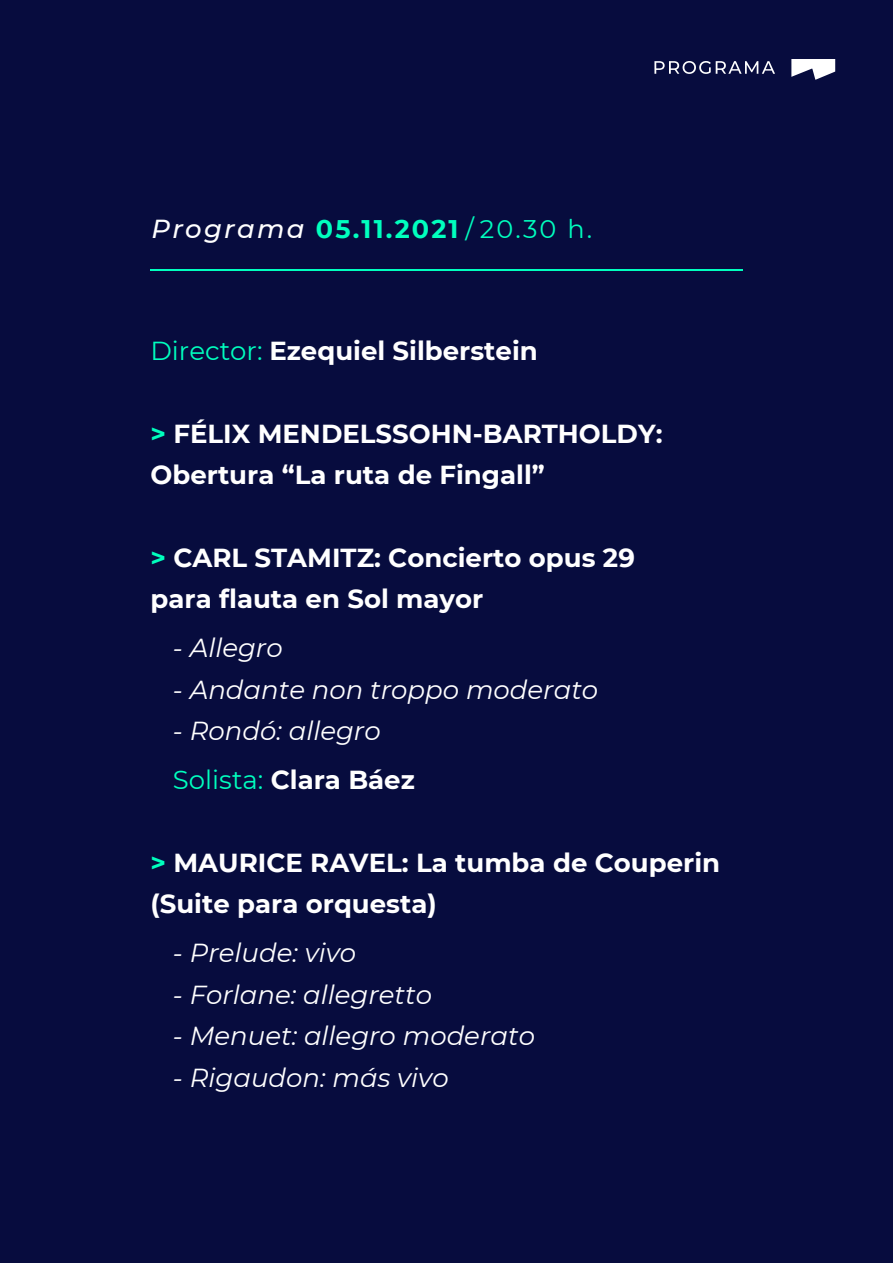
<style>
.page{position:relative;width:893px;height:1263px;background:#070c3e}
.page>*{position:absolute;margin:0;border:0;box-sizing:border-box;transform-origin:0 0}
.t1{font:700 25.95px/41.4px "Montserrat";color:#fff}
.t2{font:italic 25.95px/48.9px "Montserrat";color:#fff}
.t3{font:700 25.5px "Montserrat";letter-spacing:.085em;color:#00ffbe}
.s1{font-weight:500;font-style:italic;font-size:25.95px;color:#fff}
.s2{font-weight:400}
.s3{font-weight:400;color:#00ffbe}
.s4{color:#00ffbe}
.s5{font-style:normal;color:#00ffbe}
.s6{font-weight:700;font-style:normal}
</style>
<div class="page">
<svg style="left:791px;top:59px;width:44px;height:21px"></svg>
<svg style="left:654px;top:61px;width:121px;height:13px"></svg>
<hr style="left:150px;top:269px;width:592px;height:2px;background:#00ffbe">
<p class="t3" style="left:151px;top:211px;width:442px"><span class="s1">Programa</span> 05.11.2021 <span class="s2">/ 20.30 h.</span></p>
<p class="t1" style="left:150px;top:329px;width:389px"><span class="s3">Director:</span> Ezequiel Silberstein</p>
<p class="t1" style="left:150px;top:412px;width:513px"><span class="s4">&gt;</span> FÉLIX MENDELSSOHN-BARTHOLDY:<br>Obertura “La ruta de Fingall”</p>
<p class="t1" style="left:150px;top:536px;width:486px"><span class="s4">&gt;</span> CARL STAMITZ: Concierto opus 29 para flauta en Sol mayor</p>
<p class="t2" style="left:173px;top:623px;width:111px">- Allegro</p>
<p class="t2" style="left:173px;top:664px;width:427px">- Andante non troppo moderato</p>
<p class="t2" style="left:173px;top:706px;width:243px">- Rondó: allegro<br><span class="s5">Solista:</span> <span class="s6">Clara Báez</span></p>
<p class="t1" style="left:150px;top:841px;width:571px"><span class="s4">&gt;</span> MAURICE RAVEL: La tumba de Couperin (Suite para orquesta)</p>
<p class="t2" style="left:173px;top:928px;width:185px">- Prelude: vivo</p>
<p class="t2" style="left:173px;top:969px;width:261px">- Forlane: allegretto</p>
<p class="t2" style="left:173px;top:1010px;width:363px">- Menuet: allegro moderato</p>
<p class="t2" style="left:173px;top:1052px;width:277px">- Rigaudon: más vivo</p>
</div>
